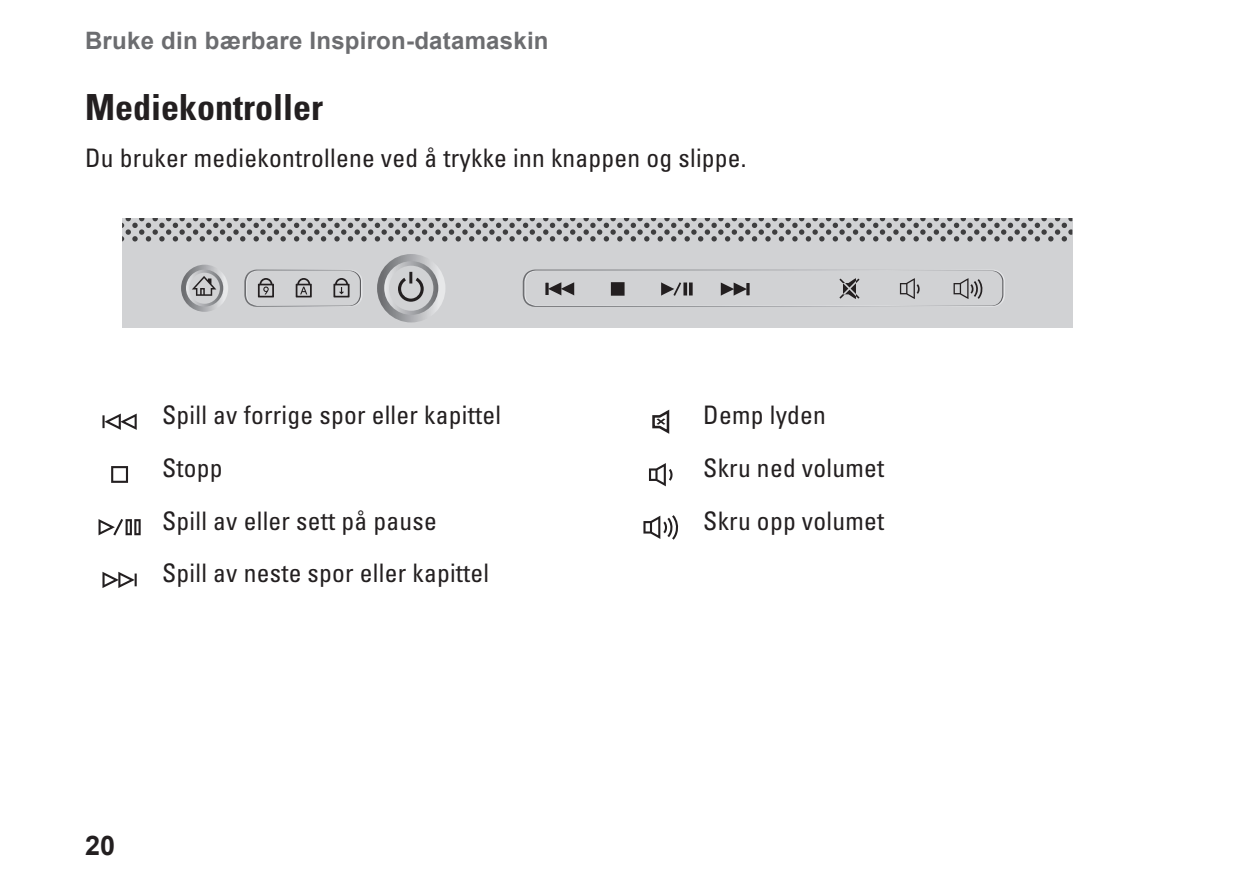
<style>
.page{position:relative;width:1259px;height:893px;background:#fff}
.page>*{position:absolute;margin:0;border:0;box-sizing:border-box;transform-origin:0 0}
.Head_2{font:700 condensed 36px "Univers";color:#231f20}
.t1{font:700 27px "Arial";color:#231f20}
.Paragraph{font:condensed 25.5px "Univers";letter-spacing:.01em;color:#231f20}
.t2{font:700 24px "Arial";letter-spacing:.01em;color:#6c6d70}
</style>
<div class="page">
<div style="left:122px;top:218px;width:950px;height:110px;background:#d1d2d4"></div>
<svg style="left:122px;top:218px;width:950px;height:23px"></svg>
<svg style="left:181px;top:265px;width:47px;height:47px"></svg>
<svg style="left:186px;top:270px;width:37px;height:37px"></svg>
<div style="left:189px;top:273px;width:31px;height:31px;background:#d1d2d4;border-radius:50%"></div>
<svg style="left:377px;top:254px;width:68px;height:68px"></svg>
<svg style="left:384px;top:261px;width:54px;height:54px"></svg>
<div style="left:389px;top:266px;width:44px;height:45px;background:#d1d2d4;border-radius:50%"></div>
<svg style="left:398px;top:272px;width:26px;height:30px"></svg>
<svg style="left:192px;top:276px;width:24px;height:20px"></svg>
<svg style="left:244px;top:270px;width:118px;height:37px"></svg>
<svg style="left:523px;top:270px;width:482px;height:37px"></svg>
<svg style="left:102px;top:414px;width:35px;height:16px"></svg>
<svg style="left:111px;top:466px;width:17px;height:17px"></svg>
<svg style="left:99px;top:519px;width:42px;height:16px"></svg>
<svg style="left:102px;top:572px;width:35px;height:16px"></svg>
<svg style="left:652px;top:409px;width:18px;height:25px"></svg>
<svg style="left:649px;top:463px;width:24px;height:23px"></svg>
<svg style="left:643px;top:515px;width:36px;height:25px"></svg>
<p class="t2" style="left:85px;top:25px;width:465px">Bruke din bærbare Inspiron-datamaskin</p>
<p class="Head_2" style="left:85px;top:85px;width:239px">Mediekontroller</p>
<p class="Paragraph" style="left:85px;top:142px;width:663px">Du bruker mediekontrollene ved å trykke inn knappen og slippe.</p>
<p class="Paragraph" style="left:162px;top:399px;width:340px">Spill av forrige spor eller kapittel</p>
<p class="Paragraph" style="left:162px;top:452px;width:62px">Stopp</p>
<p class="Paragraph" style="left:162px;top:504px;width:276px">Spill av eller sett på pause</p>
<p class="Paragraph" style="left:162px;top:557px;width:329px">Spill av neste spor eller kapittel</p>
<p class="t1" style="left:85px;top:827px;width:32px">20</p>
<p class="Paragraph" style="left:703px;top:399px;width:124px">Demp lyden</p>
<p class="Paragraph" style="left:703px;top:452px;width:182px">Skru ned volumet</p>
<p class="Paragraph" style="left:703px;top:505px;width:182px">Skru opp volumet</p>
</div>
